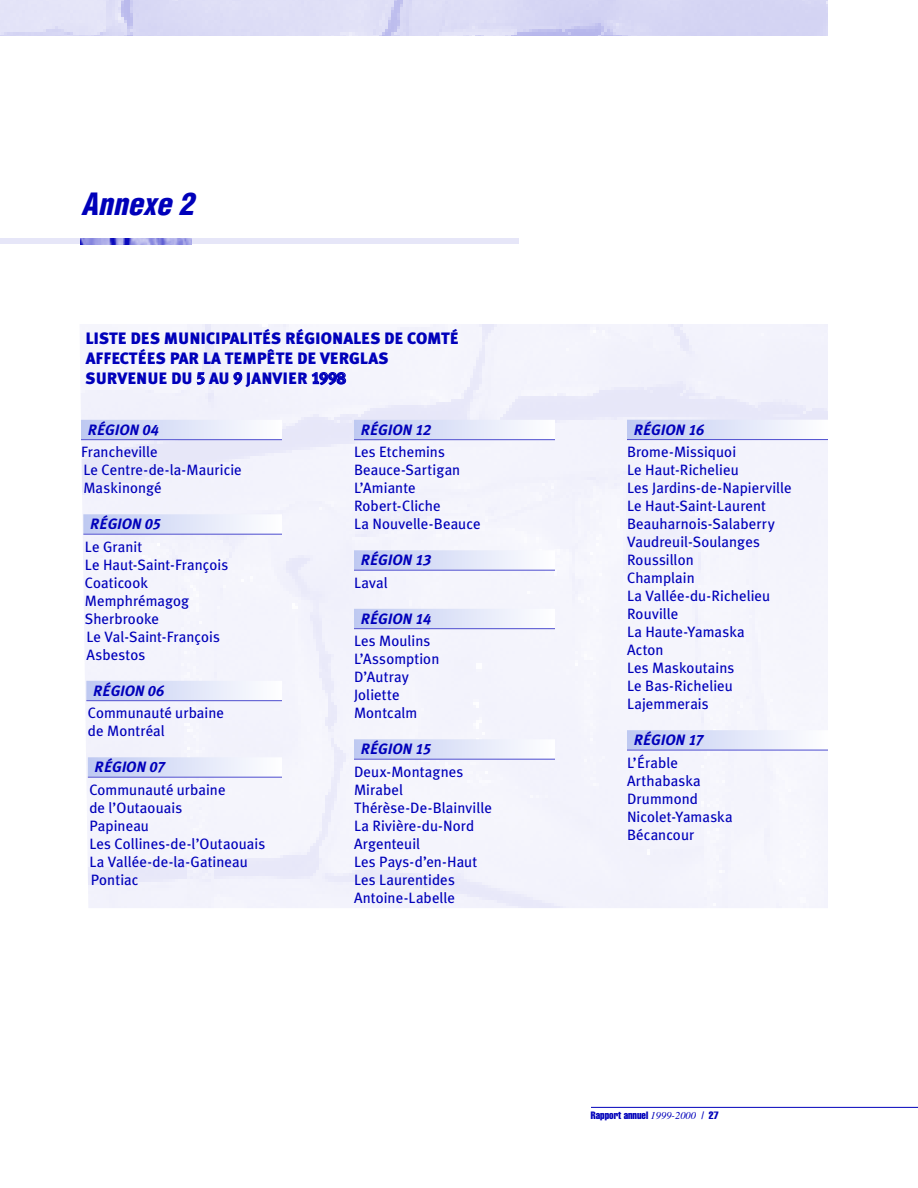
<style>
.page{position:relative;width:918px;height:1188px;background:#fff}
.page>*{position:absolute;margin:0;border:0;box-sizing:border-box;transform-origin:0 0}
.t1{font:italic 900 condensed 30px "Helvetica";color:#0000ba}
.t2{font:900 16.5px/19.8px "Meta Plus";color:#0000ba}
.t3{font:15px/18px "Meta Plus";letter-spacing:.005em;color:#0000ba}
.t4{font:italic 700 15px/22.5px "Meta Plus";color:#0000ba}
.t5{font:extra-condensed 10.5px "Helvetica";color:#0000ba}
.s1{font-family:"Meta Plus Bold Caps";font-weight:400}
.s2{font-weight:700;font-style:italic}
.s3{font-family:"Meta Plus Bold Caps";font-style:italic}
.s4{font-weight:400;font-style:normal}
.s5{font-family:"Times";font-style:italic;font-stretch:normal}
</style>
<div class="page">
<img style="left:0;top:0;width:828px;height:36px">
<div style="left:0;top:238px;width:518px;height:6px;background:#e6e6f8"></div>
<img style="left:81px;top:238px;width:111px;height:6px">
<div style="left:81px;top:420px;width:201px;height:19px;background:linear-gradient(to right,#bec9f1,#fefeff)"></div>
<hr style="left:81px;top:439px;width:201px;height:1px;background:#4d4dcf">
<div style="left:83px;top:514px;width:199px;height:20px;background:linear-gradient(to right,#bec9f1,#fefeff)"></div>
<hr style="left:83px;top:534px;width:199px;height:1px;background:#4d4dcf">
<div style="left:86px;top:681px;width:196px;height:19px;background:linear-gradient(to right,#bec9f1,#fefeff)"></div>
<hr style="left:86px;top:700px;width:196px;height:1px;background:#4d4dcf">
<div style="left:88px;top:757px;width:194px;height:20px;background:linear-gradient(to right,#bec9f1,#fefeff)"></div>
<hr style="left:88px;top:777px;width:194px;height:1px;background:#4d4dcf">
<div style="left:354px;top:420px;width:201px;height:19px;background:linear-gradient(to right,#bec9f1,#fefeff)"></div>
<hr style="left:354px;top:439px;width:201px;height:1px;background:#4d4dcf">
<div style="left:354px;top:550px;width:201px;height:20px;background:linear-gradient(to right,#bec9f1,#fefeff)"></div>
<hr style="left:354px;top:570px;width:201px;height:1px;background:#4d4dcf">
<div style="left:354px;top:609px;width:201px;height:19px;background:linear-gradient(to right,#bec9f1,#fefeff)"></div>
<hr style="left:354px;top:628px;width:201px;height:1px;background:#4d4dcf">
<div style="left:354px;top:739px;width:201px;height:20px;background:linear-gradient(to right,#bec9f1,#fefeff)"></div>
<hr style="left:354px;top:759px;width:201px;height:1px;background:#4d4dcf">
<div style="left:627px;top:420px;width:201px;height:19px;background:linear-gradient(to right,#bec9f1,#fefeff)"></div>
<hr style="left:627px;top:439px;width:201px;height:1px;background:#4d4dcf">
<div style="left:627px;top:730px;width:201px;height:20px;background:linear-gradient(to right,#bec9f1,#fefeff)"></div>
<hr style="left:627px;top:750px;width:201px;height:1px;background:#4d4dcf">
<svg style="left:196px;top:372px;width:9px;height:13px"></svg>
<svg style="left:233px;top:372px;width:9px;height:13px"></svg>
<svg style="left:311px;top:372px;width:35px;height:13px"></svg>
<hr style="left:591px;top:1107px;width:327px;height:1px;background:#0000ba">
<p class="t1" style="left:81px;top:185px;width:114px">Annexe 2</p>
<p class="t2" style="left:85px;top:328px;width:375px">LISTE DES MUNICIPALITÉS RÉGIONALES DE COMTÉ<br>AFFECTÉES PAR LA TEMPÊTE DE VERGLAS<br>SURVENUE DU <span class="s1">5</span> AU <span class="s1">9</span> JANVIER <span class="s1">1998</span></p>
<p class="t3" style="left:81px;top:418px;width:79px;line-height:22.5px;text-align:center"><span class="s2">RÉGION</span> <span class="s3">04<br></span>Francheville</p>
<p class="t3" style="left:83px;top:461px;width:160px">Le Centre-de-la-Mauricie<br>Maskinongé</p>
<p class="t3" style="left:85px;top:513px;width:78px;line-height:22.5px;text-indent:5px"><span class="s2">RÉGION</span> <span class="s3">05<br></span>Le Granit</p>
<p class="t3" style="left:85px;top:555px;width:145px">Le Haut-Saint-François<br>Coaticook<br>Memphrémagog<br>Sherbrooke<br>Le Val-Saint-François<br>Asbestos</p>
<p class="t3" style="left:88px;top:679px;width:138px;line-height:22.5px;text-indent:5px"><span class="s2">RÉGION</span> <span class="s3">06<br></span>Communauté urbaine</p>
<p class="t3" style="left:88px;top:722px;width:78px">de Montréal</p>
<p class="t3" style="left:89px;top:756px;width:138px;line-height:22.5px;text-indent:5px"><span class="s2">RÉGION</span> <span class="s3">07<br></span>Communauté urbaine</p>
<p class="t3" style="left:89px;top:798px;width:177px">de l’Outaouais<br>Papineau<br>Les Collines-de-l’Outaouais<br>La Vallée-de-la-Gatineau<br>Pontiac</p>
<p class="t3" style="left:354px;top:418px;width:92px;line-height:22.5px;text-align:center"><span class="s2">RÉGION</span> <span class="s3">12<br></span>Les Etchemins</p>
<p class="t3" style="left:354px;top:461px;width:128px">Beauce-Sartigan<br>L’Amiante<br>Robert-Cliche<br>La Nouvelle-Beauce</p>
<p class="t4" style="left:354px;top:549px;width:79px;text-indent:7px">RÉGION <span class="s1">13<br></span><span class="s4">Laval</span></p>
<p class="t3" style="left:354px;top:607px;width:79px;line-height:22.5px;text-align:center"><span class="s2">RÉGION</span> <span class="s3">14<br></span>Les Moulins</p>
<p class="t3" style="left:354px;top:650px;width:87px">L’Assomption<br>D’Autray<br>Joliette<br>Montcalm</p>
<p class="t3" style="left:354px;top:738px;width:111px;line-height:22.5px;text-indent:7px"><span class="s2">RÉGION</span> <span class="s3">15<br></span>Deux-Montagnes</p>
<p class="t3" style="left:354px;top:780px;width:139px">Mirabel<br>Thérèse-De-Blainville<br>La Rivière-du-Nord<br>Argenteuil<br>Les Pays-d’en-Haut<br>Les Laurentides<br>Antoine-Labelle</p>
<p class="t3" style="left:627px;top:418px;width:111px;line-height:22.5px;text-indent:7px"><span class="s2">RÉGION</span> <span class="s3">16<br></span>Brome-Missiquoi</p>
<p class="t3" style="left:627px;top:461px;width:166px">Le Haut-Richelieu<br>Les Jardins-de-Napierville<br>Le Haut-Saint-Laurent<br>Beauharnois-Salaberry<br>Vaudreuil-Soulanges<br>Roussillon<br>Champlain<br>La Vallée-du-Richelieu<br>Rouville<br>La Haute-Yamaska<br>Acton<br>Les Maskoutains<br>Le Bas-Richelieu<br>Lajemmerais</p>
<p class="t3" style="left:627px;top:729px;width:78px;line-height:22.5px;text-indent:7px"><span class="s2">RÉGION</span> <span class="s3">17<br></span>L’Érable</p>
<p class="t3" style="left:627px;top:771px;width:107px">Arthabaska<br>Drummond<br>Nicolet-Yamaska<br>Bécancour</p>
<p class="t5" style="left:591px;top:1109px;width:129px">Rapport annuel <span class="s5">1999-2000</span> / 27</p>
</div>
